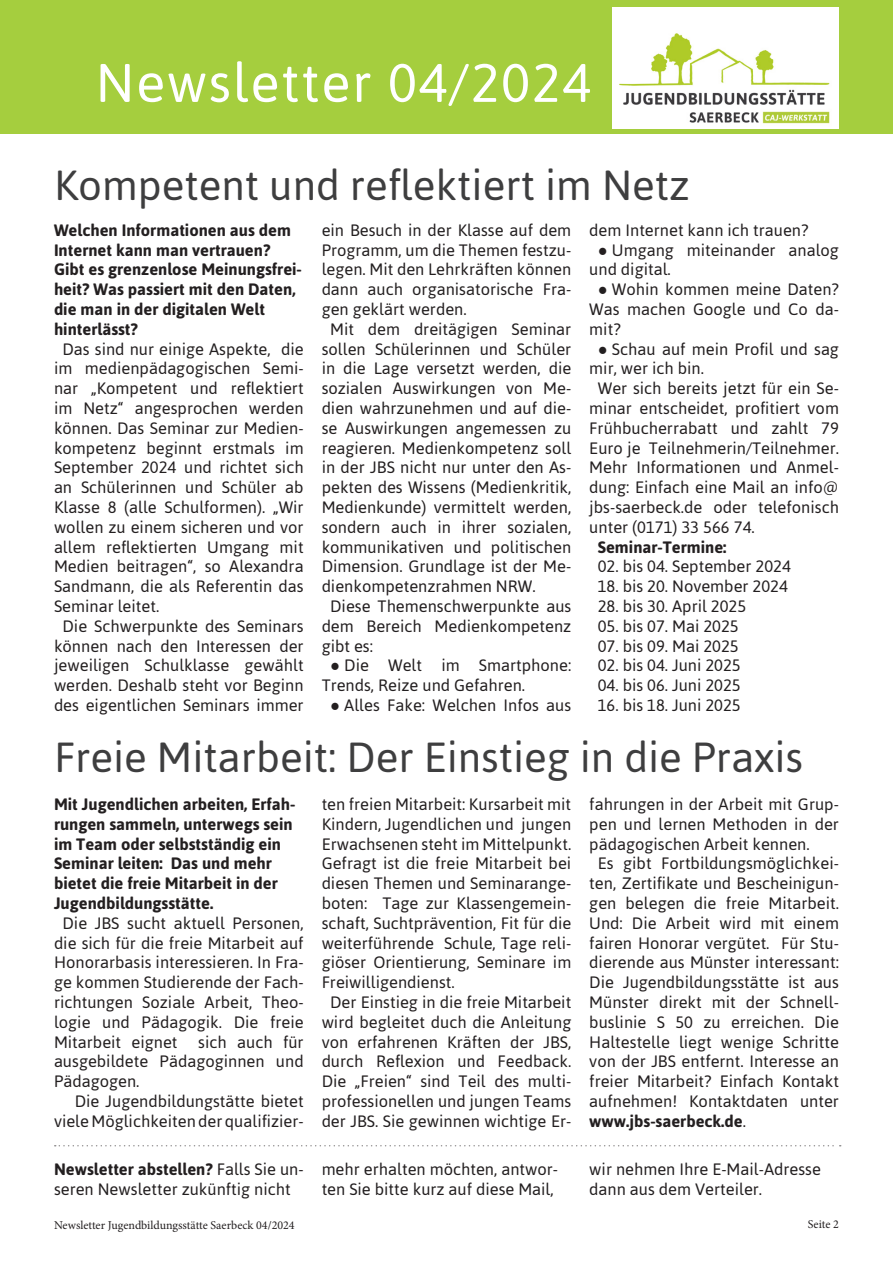
<style>
.page{position:relative;width:893px;height:1263px;background:#fff}
.page>*{position:absolute;margin:0;border:0;box-sizing:border-box;transform-origin:0 0}
.t1{font:54px "Asap";letter-spacing:.03em;color:#fff}
.t2{font:42px "Asap";color:#3e3e3f}
.t3{font:16.5px/19.8px "Asap";color:#231f20;text-align:justify}
.t4{font:700 16.5px/19.8px "Asap";color:#231f20}
.t5{font:12px "Minion Pro";color:#231f20}
.s1{font-family:"Century"}
.s2{font-weight:700}
</style>
<div class="page">
<div style="left:0;top:0;width:893px;height:134px;background:#a5ce3e"></div>
<img style="left:613px;top:7px;width:226px;height:121px">
<svg style="left:55px;top:1145px;width:786px;height:1px"></svg>
<p class="t1" style="left:96px;top:47px;width:497px">Newsletter 04/2024</p>
<p class="t2" style="left:54px;top:158px;width:637px">Kompetent und reflektiert im Netz</p>
<p class="t4" style="left:54px;top:219px;width:249px">Welchen Informationen aus dem<br>Internet kann man vertrauen?<br>Gibt es grenzenlose Meinungsfrei&shy;heit? Was passiert mit den Daten, die man in der digitalen Welt hinterlässt?</p>
<p class="t3" style="left:54px;top:338px;width:251px;text-indent:9px">Das sind nur einige Aspekte, die im medienpädagogischen Semi&shy;nar „Kompetent und reflektiert im Netz“ angesprochen werden können. Das Seminar zur Medien&shy;kompetenz beginnt erstmals im September 2024 und richtet sich an Schülerinnen und Schüler ab Klasse 8 (alle Schulformen). „Wir wollen zu einem sicheren und vor allem reflektierten Umgang mit Medien beitragen“, so Alexandra Sandmann, die als Referentin das Seminar leitet.</p>
<p class="t3" style="left:54px;top:616px;width:251px;text-align:center">Die Schwerpunkte des Seminars können nach den Interessen der jeweiligen Schulklasse gewählt werden. Deshalb steht vor Beginn des eigentlichen Seminars immer</p>
<p class="t3" style="left:322px;top:220px;width:251px">ein Besuch in der Klasse auf dem Programm, um die Themen festzu&shy;legen. Mit den Lehrkräften können dann auch organisatorische Fra&shy;gen geklärt werden.</p>
<p class="t3" style="left:322px;top:319px;width:251px;text-indent:9px">Mit dem dreitägigen Seminar sollen Schülerinnen und Schüler in die Lage versetzt werden, die sozialen Auswirkungen von Me&shy;dien wahrzunehmen und auf die&shy;se Auswirkungen angemessen zu reagieren. Medienkompetenz soll in der JBS nicht nur unter den As&shy;pekten des Wissens (Medienkritik, Medienkunde) vermittelt werden, sondern auch in ihrer sozialen, kommunikativen und politischen Dimension. Grundlage ist der Me&shy;dienkompetenzrahmen NRW.</p>
<p class="t3" style="left:322px;top:596px;width:251px;text-indent:9px">Diese Themenschwerpunkte aus dem Bereich Medienkompetenz gibt es:</p>
<p class="t3" style="left:322px;top:655px;width:251px;text-indent:9px"><span class="s1">●</span> Die Welt im Smartphone:<br>Trends, Reize und Gefahren.</p>
<p class="t3" style="left:330px;top:695px;width:243px"><span class="s1">●</span> Alles Fake: Welchen Infos aus</p>
<p class="t3" style="left:589px;top:220px;width:221px">dem Internet kann ich trauen?</p>
<p class="t3" style="left:589px;top:239px;width:251px;text-indent:9px"><span class="s1">●</span> Umgang miteinander analog und digital.</p>
<p class="t3" style="left:589px;top:279px;width:251px;text-indent:9px"><span class="s1">●</span> Wohin kommen meine Daten?<br>Was machen Google und Co da&shy;mit?</p>
<p class="t3" style="left:589px;top:338px;width:251px;text-indent:9px"><span class="s1">●</span> Schau auf mein Profil und sag mir, wer ich bin.</p>
<p class="t3" style="left:589px;top:378px;width:251px;text-indent:9px">Wer sich bereits jetzt für ein Se&shy;minar entscheidet, profitiert vom Frühbucherrabatt und zahlt 79<br>Euro je Teilnehmerin/Teilnehmer.<br>Mehr Informationen und Anmel&shy;dung: Einfach eine Mail an info@ jbs-saerbeck.de oder telefonisch unter (0171) 33 566 74.</p>
<p class="t4" style="left:598px;top:536px;width:130px">Seminar-Termine:</p>
<p class="t3" style="left:598px;top:556px;width:195px">02. bis 04. September 2024</p>
<p class="t3" style="left:598px;top:576px;width:192px">18. bis 20. November 2024</p>
<p class="t3" style="left:598px;top:596px;width:150px">28. bis 30. April 2025</p>
<p class="t3" style="left:598px;top:616px;width:142px">05. bis 07. Mai 2025</p>
<p class="t3" style="left:598px;top:635px;width:142px">07. bis 09. Mai 2025</p>
<p class="t3" style="left:598px;top:655px;width:144px">02. bis 04. Juni 2025</p>
<p class="t3" style="left:598px;top:675px;width:144px">04. bis 06. Juni 2025</p>
<p class="t3" style="left:598px;top:695px;width:144px">16. bis 18. Juni 2025</p>
<p class="t2" style="left:54px;top:730px;width:751px">Freie Mitarbeit: Der Einstieg in die Praxis</p>
<p class="t4" style="left:54px;top:793px;width:243px">Mit Jugendlichen arbeiten, Erfah&shy;rungen sammeln, unterwegs sein im Team oder selbstständig ein<br>Seminar leiten: Das und mehr bietet die freie Mitarbeit in der<br>Jugendbildungsstätte.</p>
<p class="t3" style="left:54px;top:912px;width:251px;text-indent:9px">Die JBS sucht aktuell Personen, die sich für die freie Mitarbeit auf Honorarbasis interessieren. In Fra&shy;ge kommen Studierende der Fach&shy;richtungen Soziale Arbeit, Theo&shy;logie und Pädagogik. Die freie Mitarbeit eignet</p>
<p class="t3" style="left:54px;top:1031px;width:251px;text-indent:144px">sich auch für ausgebildete Pädagoginnen und Pädagogen.</p>
<p class="t3" style="left:54px;top:1091px;width:251px;text-align:right">Die Jugendbildungstätte bietet viele Möglichkeiten der qualifizier-</p>
<p class="t3" style="left:322px;top:794px;width:251px">ten freien Mitarbeit: Kursarbeit mit Kindern, Jugendlichen und jungen Erwachsenen steht im Mittelpunkt.<br>Gefragt ist die freie Mitarbeit bei diesen Themen und Seminarange&shy;boten: Tage zur Klassengemein&shy;schaft, Suchtprävention, Fit für die weiterführende Schule, Tage reli&shy;giöser Orientierung, Seminare im Freiwilligendienst.</p>
<p class="t3" style="left:322px;top:992px;width:251px;text-align:center">Der Einstieg in die freie Mitarbeit wird begleitet duch die Anleitung von erfahrenen Kräften der JBS, durch Reflexion und Feedback.<br>Die „Freien“ sind Teil des multi&shy;professionellen und jungen Teams der JBS. Sie gewinnen wichtige Er-</p>
<p class="t3" style="left:589px;top:794px;width:251px">fahrungen in der Arbeit mit Grup&shy;pen und lernen Methoden in der pädagogischen Arbeit kennen.</p>
<p class="t3" style="left:589px;top:853px;width:251px;text-indent:9px">Es gibt Fortbildungsmöglichkei&shy;ten, Zertifikate und Bescheinigun&shy;gen belegen die freie Mitarbeit.<br>Und: Die Arbeit wird mit einem fairen Honorar vergütet. Für Stu&shy;dierende aus Münster interessant:<br>Die Jugendbildungsstätte ist aus Münster direkt mit der Schnell&shy;buslinie S 50 zu erreichen. Die Haltestelle liegt wenige Schritte von der JBS entfernt. Interesse an freier Mitarbeit? Einfach Kontakt aufnehmen! Kontaktdaten unter <span class="s2">www.jbs-saerbeck.de</span>.</p>
<p class="t3" style="left:54px;top:1159px;width:251px"><span class="s2">Newsletter abstellen?</span> Falls Sie un&shy;seren Newsletter zukünftig nicht</p>
<p class="t3" style="left:322px;top:1159px;width:238px">mehr erhalten möchten, antwor&shy;ten Sie bitte kurz auf diese Mail,</p>
<p class="t3" style="left:589px;top:1159px;width:233px">wir nehmen Ihre E-Mail-Adresse dann aus dem Verteiler.</p>
<p class="t5" style="left:54px;top:1217px;width:242px">Newsletter Jugendbildungsstätte Saerbeck 04/2024</p>
<p class="t5" style="left:808px;top:1216px;width:33px">Seite 2</p>
</div>
